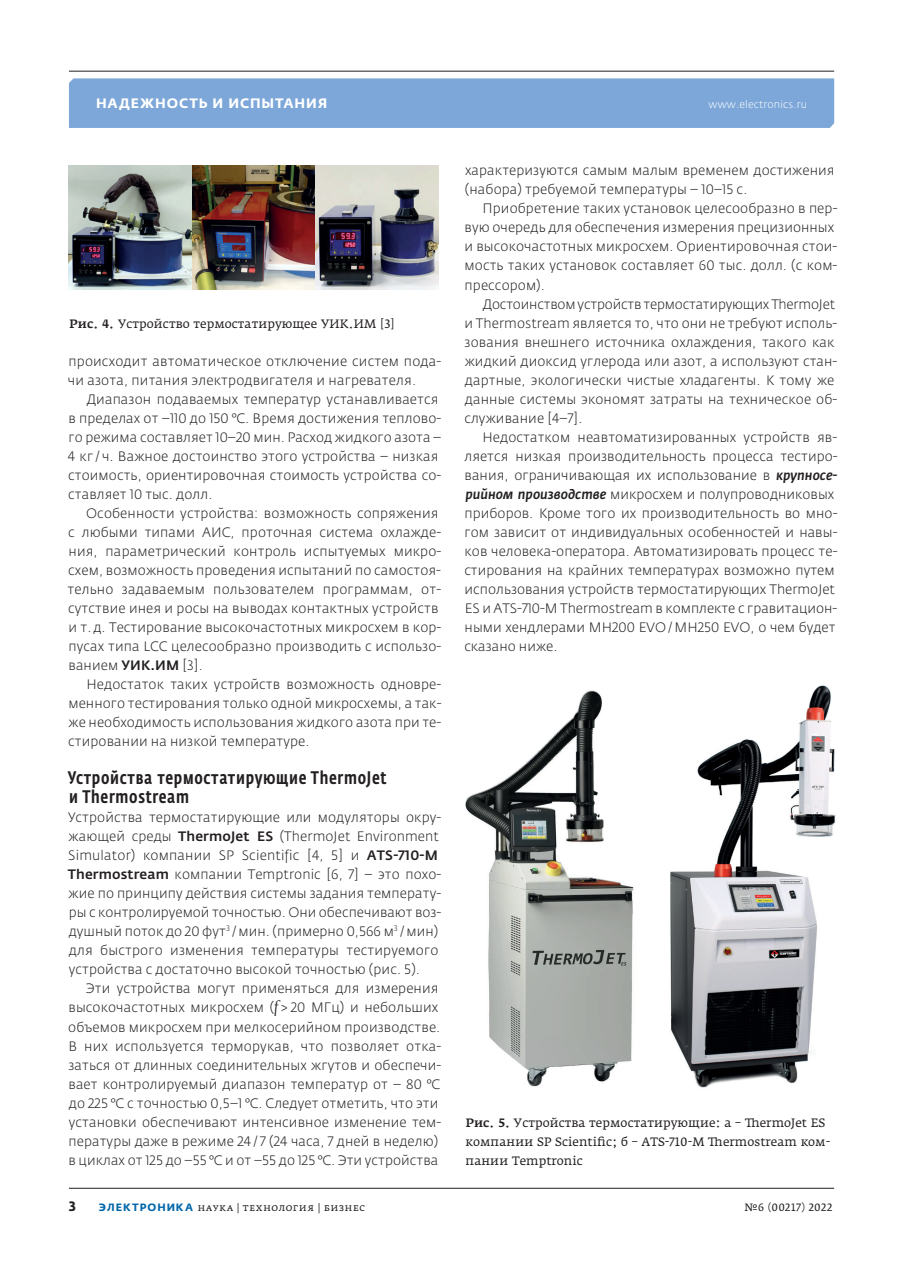
<style>
.page{position:relative;width:923px;height:1276px;background:#fff}
.page>*{position:absolute;margin:0;border:0;box-sizing:border-box;transform-origin:0 0}
.t1{font:500 18px/19px "Fedra Sans Cond Pro";letter-spacing:.04em;color:#231f20}
.t2{font:300 13.5px/19px "Fedra Sans Pro";letter-spacing:.01em;color:#231f20}
.t3{font:700 13.5px "Fedra Sans Alt Pro";letter-spacing:.065em;color:#fff}
.t4{font:700 13.5px "Fedra Sans Pro";color:#231f20}
.t5{font:12px/19px "Fedra Serif A Pro";letter-spacing:.005em;color:#231f20}
.t6{font:10.5px "Fedra Serif A Pro";letter-spacing:.035em;color:#231f20}
.t7{font:300 10.5px "Fedra Sans Pro";letter-spacing:.015em;color:#fff}
.s1{font-weight:500}
.s2{font-family:"Fedra Serif B Pro";font-weight:400;font-style:italic}
.s3{font-weight:500;font-style:italic}
.s4{font-family:"Fedra Sans Alt Pro";font-weight:700;color:#0067aa}
</style>
<div class="page">
<div style="left:69px;top:78px;width:765px;height:50px;background:#7ca7d8"></div>
<hr style="left:69px;top:71px;width:765px;height:1px;background:#231f20">
<hr style="left:69px;top:1188px;width:765px;height:1px;background:#231f20">
<img style="left:69px;top:166px;width:123px;height:123px">
<img style="left:192px;top:166px;width:123px;height:123px">
<img style="left:315px;top:166px;width:123px;height:123px">
<img style="left:465px;top:690px;width:169px;height:397px">
<img style="left:670px;top:685px;width:166px;height:403px">
<p class="t3" style="left:96px;top:95px;width:233px">НАДЕЖНОСТЬ И ИСПЫТАНИЯ</p>
<p class="t7" style="left:708px;top:98px;width:100px">www.electronics.ru</p>
<p class="t5" style="left:70px;top:314px;width:326px"><span class="s1">Рис. 4.</span> Устройство термостатирующее УИК.ИМ [3]</p>
<p class="t2" style="left:68px;top:351px;width:375px">происходит автоматическое отключение систем пода&shy;чи азота, питания электродвигателя и нагревателя.</p>
<p class="t2" style="left:68px;top:389px;width:375px;text-indent:19px">Диапазон подаваемых температур устанавливается в пределах от –110 до 150 °C. Время достижения теплово&shy;го режима составляет 10–20 мин. Расход жидкого азота – 4 кг / ч. Важное достоинство этого устройства – низкая стоимость, ориентировочная стоимость устройства со&shy;ставляет 10 тыс. долл.</p>
<p class="t2" style="left:67px;top:503px;width:375px;text-indent:19px">Особенности устройства: возможность сопряжения с любыми типами АИС, проточная система охлажде&shy;ния, параметрический контроль испытуемых микро&shy;схем, возможность проведения испытаний по самостоя&shy;тельно задаваемым пользователем программам, от&shy;сутствие инея и росы на выводах контактных устройств и т. д. Тестирование высокочастотных микросхем в кор&shy;пусах типа LCC целесообразно производить с использо&shy;ванием <span class="s1">УИК.ИМ</span> [3].</p>
<p class="t2" style="left:68px;top:675px;width:375px;text-align:justify;text-indent:18px">Недостаток таких устройств возможность одновре&shy;менного тестирования только одной микросхемы, а так&shy;же необходимость использования жидкого азота при те&shy;стировании на низкой температуре.</p>
<h1 class="t1" style="left:68px;top:768px;width:320px">Устройства термостатирующие ThermoJet и Thermostream</h1>
<p class="t2" style="left:68px;top:808px;width:375px">Устройства термостатирующие или модуляторы окру&shy;жающей среды <span class="s1">ThermoJet ES</span> (ThermoJet Environment Simulator) компании SP Scientific [4, 5] и <span class="s1">ATS-710-M Thermostream</span> компании Temptronic [6, 7] – это похо&shy;жие по принципу действия системы задания температу&shy;ры с контролируемой точностью. Они обеспечивают воз&shy;душный поток до 20 фут<sup>3</sup> / мин. (примерно 0,566 м<sup>3</sup> / мин) для быстрого изменения температуры тестируемого устройства с достаточно высокой точностью (рис. 5).</p>
<p class="t2" style="left:68px;top:979px;width:375px;text-indent:18px">Эти устройства могут применяться для измерения высокочастотных микросхем (<span class="s2">f</span> &gt; 20 МГц) и небольших объемов микросхем при мелкосерийном производстве.<br>В них используется терморукав, что позволяет отка&shy;заться от длинных соединительных жгутов и обеспечи&shy;вает контролируемый диапазон температур от – 80 °C до 225 °C с точностью 0,5–1 °C. Следует отметить, что эти установки обеспечивают интенсивное изменение тем&shy;пературы даже в режиме 24 / 7 (24 часа, 7 дней в неделю) в циклах от 125 до –55 °C и от –55 до 125 °C. Эти устройства</p>
<p class="t2" style="left:465px;top:161px;width:371px">характеризуются самым малым временем достижения (набора) требуемой температуры – 10–15 с.</p>
<p class="t2" style="left:464px;top:199px;width:374px;text-indent:18px">Приобретение таких установок целесообразно в пер&shy;вую очередь для обеспечения измерения прецизионных и высокочастотных микросхем. Ориентировочная стои&shy;мость таких установок составляет 60 тыс. долл. (с ком&shy;прессором).</p>
<p class="t2" style="left:464px;top:294px;width:375px;text-indent:18px">Достоинством устройств термостатирующих ThermoJet и Thermostream является то, что они не требуют исполь&shy;зования внешнего источника охлаждения, такого как жидкий диоксид углерода или азот, а используют стан&shy;дартные, экологически чистые хладагенты. К тому же данные системы экономят затраты на техническое об&shy;служивание [4–7].</p>
<p class="t2" style="left:464px;top:427px;width:375px;text-indent:18px">Недостатком неавтоматизированных устройств яв&shy;ляется низкая производительность процесса тестиро&shy;вания, ограничивающая их использование в <span class="s3">крупносе&shy;рийном производстве</span> микросхем и полупроводниковых приборов. Кроме того их производительность во мно&shy;гом зависит от индивидуальных особенностей и навы&shy;ков человека- оператора. Автоматизировать процесс те&shy;стирования на крайних температурах возможно путем использования устройств термостатирующих ThermoJet ES и ATS-710-M Thermostream в комплекте с гравитацион&shy;ными хендлерами MH200 EVO / MH250 EVO, о чем будет сказано ниже.</p>
<p class="t5" style="left:465px;top:1113px;width:366px"><span class="s1">Рис. 5.</span> Устройства термостатирующие: а – ThermoJet ES компании SP Scientific; б – ATS‑710‑M Thermostream ком‑ пании Temptronic</p>
<p class="t4" style="left:69px;top:1197px;width:9px">3</p>
<p class="t6" style="left:99px;top:1200px;width:268px"><span class="s4">ЭЛЕКТРОНИКА</span> наука | технология | бизнес</p>
<p class="t6" style="left:744px;top:1200px;width:89px">№6 (00217) 2022</p>
</div>
